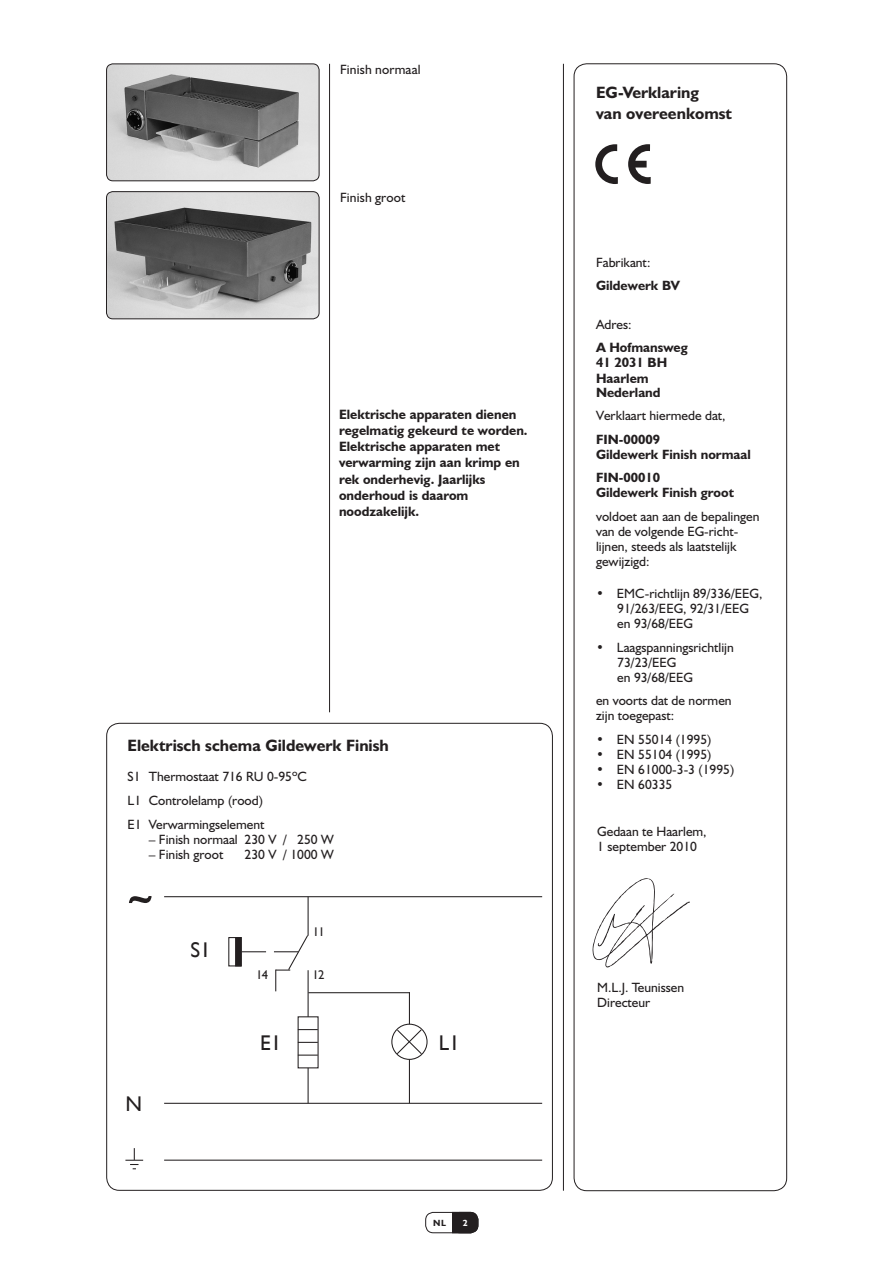
<style>
.page{position:relative;width:893px;height:1263px;background:#fff}
.page>*{position:absolute;margin:0;border:0;box-sizing:border-box;transform-origin:0 0}
.t1{font:59.25px "Gill Sans";color:#231f20;scale:1.3 1}
.t2{font:21.3px "Gill Sans";color:#231f20}
.t3{font:700 16.5px/21px "Humanist 521 BT";color:#231f20}
.t4{font:13.5px/15px "Humanist 521 BT";color:#231f20}
.t5{font:700 13.5px/16.2px "Humanist 521 BT";color:#231f20}
.t6{font:12.6px "Gill Sans";color:#231f20}
.t7{font:700 9px "Humanist 521 BT";color:#231f20}
.t8{font:700 9px "Humanist 521 BT";color:#fff}
</style>
<div class="page">
<hr style="left:563px;top:64px;width:1px;height:1127px;background:#231f20">
<hr style="left:329px;top:64px;width:1px;height:648px;background:#231f20">
<div style="left:425px;top:1212px;width:53px;height:21px;border:1px solid #231f20;border-radius:8px"></div>
<div style="left:452px;top:1212px;width:19px;height:21px;border:1px solid #231f20"></div>
<div style="left:452px;top:1212px;width:26px;height:21px;background:#231f20;border-radius:8px"></div>
<div style="left:452px;top:1212px;width:26px;height:21px;border:1px solid #231f20;border-radius:8px"></div>
<div style="left:574px;top:63px;width:213px;height:1128px;border:1px solid #231f20;border-radius:13px"></div>
<svg style="left:592px;top:878px;width:98px;height:90px"></svg>
<svg style="left:595px;top:144px;width:23px;height:40px"></svg>
<svg style="left:628px;top:144px;width:23px;height:40px"></svg>
<hr style="left:164px;top:896px;width:378px;height:1px;background:#231f20">
<hr style="left:164px;top:1103px;width:378px;height:1px;background:#231f20">
<hr style="left:164px;top:1159px;width:378px;height:2px;background:#231f20">
<svg style="left:125px;top:1148px;width:18px;height:21px"></svg>
<hr style="left:308px;top:897px;width:1px;height:39px;background:#231f20">
<hr style="left:308px;top:970px;width:1px;height:133px;background:#231f20">
<hr style="left:409px;top:992px;width:1px;height:111px;background:#231f20">
<div style="left:298px;top:1016px;width:21px;height:52px;background:#fff"></div>
<svg style="left:298px;top:1029px;width:20px;height:1px"></svg>
<svg style="left:298px;top:1042px;width:20px;height:1px"></svg>
<hr style="left:298px;top:1054px;width:20px;height:2px;background:#231f20">
<svg style="left:392px;top:1024px;width:35px;height:35px"></svg>
<div style="left:391px;top:1024px;width:37px;height:36px;border:1px solid #231f20;border-radius:50%"></div>
<svg style="left:396px;top:1028px;width:27px;height:27px"></svg>
<hr style="left:308px;top:992px;width:102px;height:1px;background:#231f20">
<svg style="left:242px;top:934px;width:67px;height:57px"></svg>
<div style="left:235px;top:937px;width:7px;height:29px;background:#231f20;border:1px solid #231f20"></div>
<img style="left:106px;top:192px;width:213px;height:127px">
<div style="left:106px;top:191px;width:213px;height:128px;border:1px solid #231f20;border-radius:6px"></div>
<img style="left:107px;top:64px;width:212px;height:117px">
<div style="left:106px;top:64px;width:213px;height:117px;border:1px solid #231f20;border-radius:6px"></div>
<p class="t4" style="left:340px;top:62px;width:82px">Finish normaal</p>
<p class="t4" style="left:340px;top:189px;width:67px">Finish groot</p>
<p class="t5" style="left:339px;top:406px;width:190px">Elektrische apparaten dienen regelmatig gekeurd te worden.<br>Elektrische apparaten met verwarming zijn aan krimp en rek onderhevig. Jaarlijks onderhoud is daarom noodzakelijk.</p>
<p class="t3" style="left:128px;top:735px;width:263px">Elektrisch schema Gildewerk Finish</p>
<p class="t4" style="left:128px;top:765px;width:181px;line-height:23.5px">S1 Thermostaat 716 RU 0-95ºC<br>L1 Controlelamp (rood)<br>E1 Verwarmingselement</p>
<p class="t4" style="left:149px;top:831px;width:186px">– Finish normaal 230 V / 250 W</p>
<p class="t4" style="left:149px;top:846px;width:76px">– Finish groot</p>
<p class="t4" style="left:245px;top:846px;width:91px">230 V / 1000 W</p>
<h1 class="t1" style="left:127px;top:881px;width:21px">˜</h1>
<h2 class="t2" style="left:191px;top:937px;width:22px">S1</h2>
<h2 class="t2" style="left:125px;top:1091px;width:18px">N</h2>
<p class="t6" style="left:313px;top:925px;width:13px">11</p>
<p class="t6" style="left:256px;top:967px;width:13px">14</p>
<p class="t6" style="left:312px;top:967px;width:13px">12</p>
<h2 class="t2" style="left:260px;top:1030px;width:23px">E1</h2>
<h2 class="t2" style="left:439px;top:1030px;width:23px">L1</h2>
<p class="t7" style="left:433px;top:1217px;width:14px">NL</p>
<p class="t8" style="left:463px;top:1217px;width:6px">2</p>
<p class="t3" style="left:596px;top:82px;width:138px">EG-Verklaring<br>van overeenkomst</p>
<p class="t4" style="left:596px;top:254px;width:56px">Fabrikant:</p>
<p class="t5" style="left:596px;top:277px;width:86px">Gildewerk BV</p>
<p class="t4" style="left:596px;top:316px;width:37px">Adres:</p>
<p class="t5" style="left:596px;top:339px;width:93px;line-height:15.5px">A Hofmansweg<br>41 2031 BH<br>Haarlem</p>
<p class="t5" style="left:596px;top:384px;width:66px">Nederland</p>
<p class="t4" style="left:596px;top:408px;width:131px">Verklaart hiermede dat,</p>
<p class="t5" style="left:596px;top:431px;width:156px;line-height:15px">FIN-00009<br>Gildewerk Finish normaal</p>
<p class="t5" style="left:596px;top:470px;width:140px;line-height:15px">FIN-00010<br>Gildewerk Finish groot</p>
<p class="t4" style="left:596px;top:508px;width:165px">voldoet aan aan de bepalingen van de volgende EG-richt&shy;lijnen, steeds als laatstelijk gewijzigd:</p>
<p class="t4" style="left:617px;top:586px;width:147px;text-indent:-21px">• EMC-richtlijn 89/336/EEG,<br>91/263/EEG, 92/31/EEG en 93/68/EEG</p>
<p class="t4" style="left:617px;top:639px;width:118px;text-indent:-21px">• Laagspanningsrichtlijn<br>73/23/EEG<br>en 93/68/EEG</p>
<p class="t4" style="left:596px;top:693px;width:137px">en voorts dat de normen zijn toegepast:</p>
<p class="t4" style="left:596px;top:731px;width:117px">• EN 55014 (1995)</p>
<p class="t4" style="left:596px;top:746px;width:117px">• EN 55104 (1995)</p>
<p class="t4" style="left:596px;top:761px;width:140px">• EN 61000-3-3 (1995)</p>
<p class="t4" style="left:596px;top:776px;width:78px">• EN 60335</p>
<p class="t4" style="left:597px;top:823px;width:111px">Gedaan te Haarlem,<br>1 september 2010</p>
<p class="t4" style="left:597px;top:979px;width:89px">M.L.J. Teunissen<br>Directeur</p>
</div>
